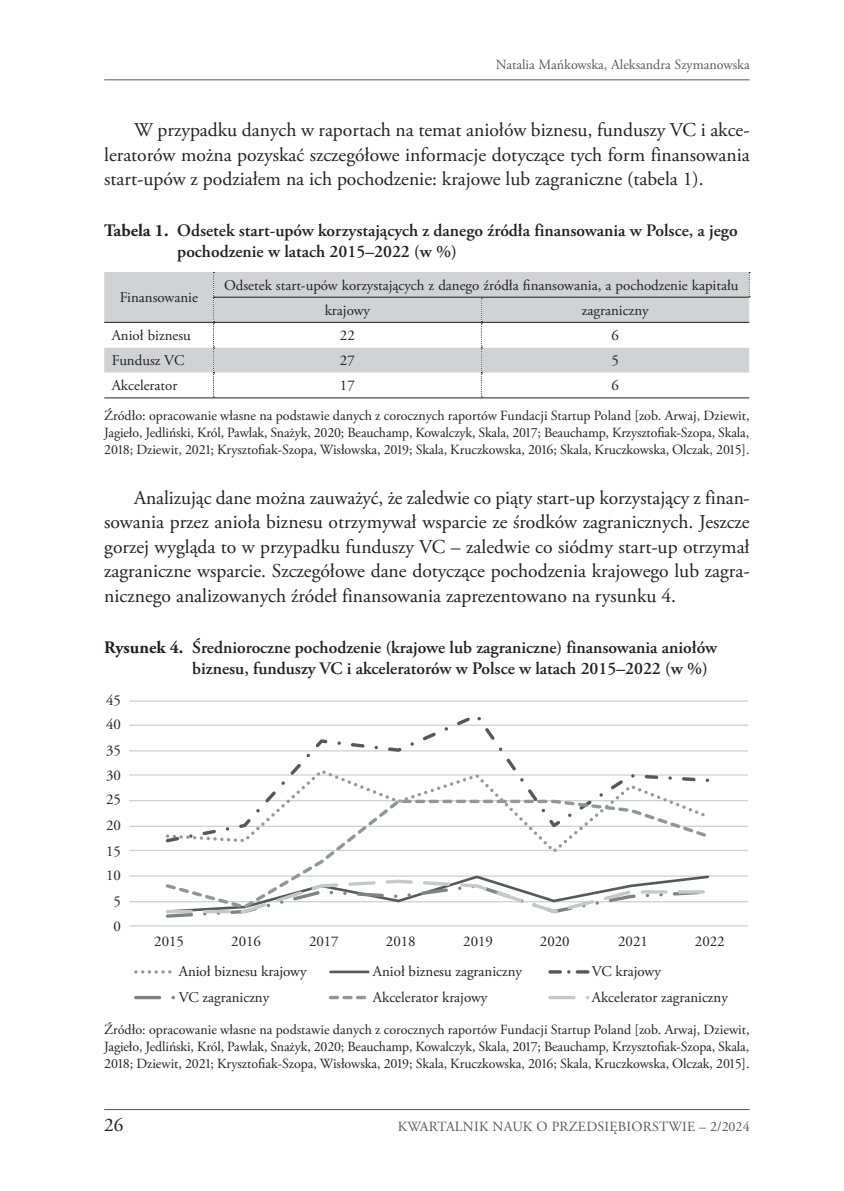
<style>
.page{position:relative;width:844px;height:1191px;background:#fff}
.page>*{position:absolute;margin:0;border:0;box-sizing:border-box;transform-origin:0 0}
.t1{font:19.6px/24.5px "Adobe Garamond Pro";color:#231f20;text-align:justify}
.t2{font:19.25px "Adobe Garamond Pro";color:#231f20}
.t3{font:600 17.5px/21px "Adobe Garamond Pro";color:#231f20}
.t4{font:14.88px/25.2px "Adobe Garamond Pro";color:#231f20}
.t5{font:14px/16.8px "Adobe Garamond Pro";letter-spacing:-.005em;color:#231f20;text-align:justify}
.t6{font:14px "Adobe Garamond Pro";color:#57585a}
.s1{font-weight:700}
</style>
<div class="page">
<hr style="left:104px;top:1109px;width:645px;height:1px;background:#57585a">
<hr style="left:104px;top:79px;width:645px;height:1px;background:#57585a">
<div style="left:104px;top:272px;width:645px;height:50px;background:#d1d2d4"></div>
<svg style="left:104px;top:323px;width:645px;height:74px"></svg>
<svg style="left:748px;top:272px;width:2px;height:25px"></svg>
<svg style="left:213px;top:272px;width:1px;height:125px"></svg>
<svg style="left:481px;top:298px;width:1px;height:99px"></svg>
<hr style="left:214px;top:297px;width:267px;height:1px;background:#231f20">
<hr style="left:481px;top:297px;width:268px;height:1px;background:#231f20">
<hr style="left:104px;top:322px;width:109px;height:1px;background:#231f20">
<hr style="left:213px;top:322px;width:268px;height:1px;background:#231f20">
<hr style="left:481px;top:322px;width:268px;height:1px;background:#231f20">
<hr style="left:104px;top:397px;width:109px;height:1px;background:#231f20">
<hr style="left:213px;top:397px;width:268px;height:1px;background:#231f20">
<hr style="left:481px;top:397px;width:268px;height:1px;background:#231f20">
<hr style="left:129px;top:901px;width:618px;height:1px;background:#d1d2d4">
<hr style="left:129px;top:875px;width:618px;height:1px;background:#d1d2d4">
<hr style="left:129px;top:849px;width:618px;height:2px;background:#d1d2d4">
<hr style="left:129px;top:825px;width:618px;height:2px;background:#d1d2d4">
<hr style="left:129px;top:800px;width:618px;height:1px;background:#d1d2d4">
<hr style="left:129px;top:774px;width:618px;height:1px;background:#d1d2d4">
<hr style="left:129px;top:750px;width:618px;height:1px;background:#d1d2d4">
<hr style="left:129px;top:724px;width:618px;height:2px;background:#d1d2d4">
<hr style="left:129px;top:700px;width:618px;height:1px;background:#d1d2d4">
<hr style="left:129px;top:925px;width:618px;height:1px;background:#d1d2d4">
<svg style="left:166px;top:717px;width:543px;height:109px"></svg>
<svg style="left:166px;top:799px;width:540px;height:75px"></svg>
<svg style="left:165px;top:874px;width:545px;height:43px"></svg>
<svg style="left:134px;top:970px;width:37px;height:3px"></svg>
<hr style="left:330px;top:970px;width:38px;height:3px;background:#57585a">
<svg style="left:548px;top:970px;width:13px;height:3px"></svg>
<hr style="left:575px;top:970px;width:14px;height:3px;background:#57585a;border-radius:2px">
<hr style="left:134px;top:996px;width:27px;height:3px;background:#808285;border-radius:2px">
<svg style="left:171px;top:996px;width:4px;height:3px"></svg>
<svg style="left:329px;top:996px;width:37px;height:3px"></svg>
<hr style="left:548px;top:996px;width:27px;height:3px;background:#c7c8ca;border-radius:2px">
<p class="t6" style="left:495px;top:57px;width:255px">Natalia Mańkowska, Aleksandra Szymanowska</p>
<p class="t1" style="left:104px;top:118px;width:646px;text-indent:30px">W przypadku danych w raportach na temat aniołów biznesu, funduszy VC i akce&shy;leratorów można pozyskać szczegółowe informacje dotyczące tych form finansowania start-upów z podziałem na ich pochodzenie: krajowe lub zagraniczne (tabela 1).</p>
<p class="t3" style="left:177px;top:220px;width:561px;text-indent:-73px"><span class="s1">Tabela 1.</span> Odsetek start-upów korzystających z danego źródła finansowania w Polsce, a jego pochodzenie w latach 2015–2022 (w %)</p>
<p class="t4" style="left:120px;top:285px;width:80px">Finansowanie</p>
<p class="t4" style="left:325px;top:273px;width:415px;text-indent:-100px">Odsetek start-upów korzystających z danego źródła finansowania, a pochodzenie kapitału krajowy</p>
<p class="t4" style="left:581px;top:298px;width:68px">zagraniczny</p>
<p class="t4" style="left:112px;top:323px;width:81px">Anioł biznesu</p>
<p class="t4" style="left:340px;top:323px;width:16px">22</p>
<p class="t4" style="left:611px;top:323px;width:9px">6</p>
<p class="t4" style="left:112px;top:348px;width:74px">Fundusz VC</p>
<p class="t4" style="left:340px;top:348px;width:16px">27</p>
<p class="t4" style="left:611px;top:348px;width:9px">5</p>
<p class="t4" style="left:112px;top:374px;width:67px">Akcelerator</p>
<p class="t4" style="left:340px;top:374px;width:16px">17</p>
<p class="t4" style="left:611px;top:374px;width:9px">6</p>
<p class="t5" style="left:104px;top:408px;width:646px">Źródło: opracowanie własne na podstawie danych z corocznych raportów Fundacji Startup Poland [zob. Arwaj, Dziewit, Jagieło, Jedliński, Król, Pawlak, Snażyk, 2020; Beauchamp, Kowalczyk, Skala, 2017; Beauchamp, Krzysztofiak-Szopa, Skala, 2018; Dziewit, 2021; Krysztofiak-Szopa, Wisłowska, 2019; Skala, Kruczkowska, 2016; Skala, Kruczkowska, Olczak, 2015].</p>
<p class="t1" style="left:104px;top:486px;width:646px;text-indent:30px">Analizując dane można zauważyć, że zaledwie co piąty start-up korzystający z finan&shy;sowania przez anioła biznesu otrzymywał wsparcie ze środków zagranicznych. Jeszcze gorzej wygląda to w przypadku funduszy VC – zaledwie co siódmy start-up otrzymał zagraniczne wsparcie. Szczegółowe dane dotyczące pochodzenia krajowego lub zagra&shy;nicznego analizowanych źródeł finansowania zaprezentowano na rysunku 4.</p>
<p class="t3" style="left:192px;top:637px;width:526px;text-indent:-88px"><span class="s1">Rysunek 4.</span> Średnioroczne pochodzenie (krajowe lub zagraniczne) finansowania aniołów biznesu, funduszy VC i akceleratorów w Polsce w latach 2015–2022 (w %)</p>
<p class="t4" style="left:106px;top:688px;width:16px">45</p>
<p class="t4" style="left:106px;top:712px;width:16px">40</p>
<p class="t4" style="left:106px;top:738px;width:16px">35</p>
<p class="t4" style="left:106px;top:763px;width:16px">30</p>
<p class="t4" style="left:106px;top:787px;width:16px">25</p>
<p class="t4" style="left:106px;top:813px;width:16px">20</p>
<p class="t4" style="left:106px;top:839px;width:16px">15</p>
<p class="t4" style="left:106px;top:863px;width:16px">10</p>
<p class="t4" style="left:113px;top:888px;width:9px">5</p>
<p class="t4" style="left:113px;top:914px;width:9px">0</p>
<p class="t4" style="left:154px;top:929px;width:31px">2015</p>
<p class="t4" style="left:231px;top:929px;width:31px">2016</p>
<p class="t4" style="left:309px;top:929px;width:31px">2017</p>
<p class="t4" style="left:386px;top:929px;width:31px">2018</p>
<p class="t4" style="left:463px;top:929px;width:31px">2019</p>
<p class="t4" style="left:539px;top:929px;width:31px">2020</p>
<p class="t4" style="left:618px;top:929px;width:31px">2021</p>
<p class="t4" style="left:694px;top:929px;width:31px">2022</p>
<p class="t4" style="left:179px;top:959px;width:129px">Anioł biznesu krajowy</p>
<p class="t4" style="left:373px;top:959px;width:151px">Anioł biznesu zagraniczny</p>
<p class="t4" style="left:591px;top:959px;width:71px">VC krajowy</p>
<p class="t4" style="left:179px;top:985px;width:92px">VC zagraniczny</p>
<p class="t4" style="left:373px;top:985px;width:116px">Akcelerator krajowy</p>
<p class="t4" style="left:591px;top:985px;width:137px">Akcelerator zagraniczny</p>
<p class="t5" style="left:104px;top:1021px;width:646px">Źródło: opracowanie własne na podstawie danych z corocznych raportów Fundacji Startup Poland [zob. Arwaj, Dziewit, Jagieło, Jedliński, Król, Pawlak, Snażyk, 2020; Beauchamp, Kowalczyk, Skala, 2017; Beauchamp, Krzysztofiak-Szopa, Skala, 2018; Dziewit, 2021; Krysztofiak-Szopa, Wisłowska, 2019; Skala, Kruczkowska, 2016; Skala, Kruczkowska, Olczak, 2015].</p>
<h2 class="t2" style="left:104px;top:1113px;width:21px">26</h2>
<p class="t6" style="left:397px;top:1118px;width:353px">KWARTALNIK NAUK O PRZEDSIĘBIORSTWIE – 2/2024</p>
</div>
